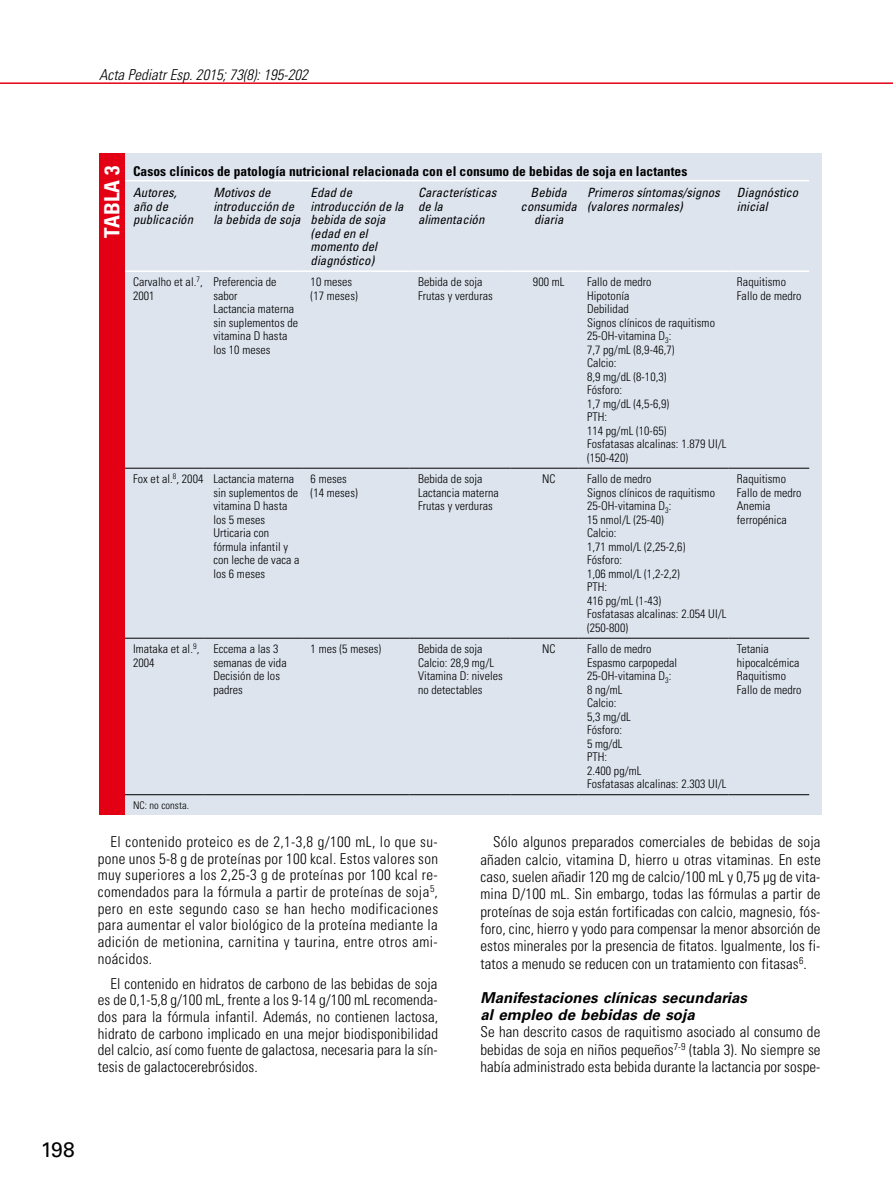
<style>
.page{position:relative;width:893px;height:1191px;background:#fff}
.page>*{position:absolute;margin:0;border:0;box-sizing:border-box;transform-origin:0 0}
.t1{font:700 condensed 21px "Univers LT Std";letter-spacing:.005em;color:#fff}
.t2{font:21px "Univers LT Std";color:#000}
.t3{font:300 condensed 15px/16.6px "Univers LT Std";letter-spacing:.005em;color:#000;text-align:justify}
.t4{font:italic 700 15px/17.4px "Univers LT Std";letter-spacing:.005em;color:#000}
.t5{font:italic 300 condensed 15px "Univers LT Std";letter-spacing:.005em;color:#000}
.t6{font:700 condensed 13.5px "Univers LT Std";letter-spacing:.005em;color:#000}
.t7{font:italic condensed 12.75px/13.5px "Univers LT Std";letter-spacing:.005em;color:#000}
.t8{font:300 condensed 12px/13.5px "Univers LT Std";letter-spacing:.005em;color:#000}
.t9{font:300 condensed 10.5px "Univers LT Std";letter-spacing:.005em;color:#000}
</style>
<div class="page">
<hr style="left:0;top:82px;width:893px;height:2px;background:#e30015">
<div style="left:99px;top:153px;width:723px;height:662px;background:#dde4ee"></div>
<hr style="left:112px;top:180px;width:697px;height:1px;background:#fff">
<hr style="left:112px;top:468px;width:93px;height:1px;background:#000">
<hr style="left:205px;top:468px;width:97px;height:1px;background:#000">
<hr style="left:302px;top:468px;width:107px;height:1px;background:#000">
<hr style="left:409px;top:468px;width:101px;height:1px;background:#000">
<hr style="left:510px;top:468px;width:68px;height:1px;background:#000">
<hr style="left:578px;top:468px;width:150px;height:1px;background:#000">
<hr style="left:728px;top:468px;width:81px;height:1px;background:#000">
<hr style="left:112px;top:638px;width:93px;height:1px;background:#000">
<hr style="left:205px;top:638px;width:97px;height:1px;background:#000">
<hr style="left:302px;top:638px;width:107px;height:1px;background:#000">
<hr style="left:409px;top:638px;width:101px;height:1px;background:#000">
<hr style="left:510px;top:638px;width:68px;height:1px;background:#000">
<hr style="left:578px;top:638px;width:150px;height:1px;background:#000">
<hr style="left:728px;top:638px;width:81px;height:1px;background:#000">
<hr style="left:112px;top:794px;width:93px;height:1px;background:#000">
<hr style="left:205px;top:794px;width:97px;height:1px;background:#000">
<hr style="left:302px;top:794px;width:107px;height:1px;background:#000">
<hr style="left:409px;top:794px;width:101px;height:1px;background:#000">
<hr style="left:510px;top:794px;width:68px;height:1px;background:#000">
<hr style="left:578px;top:794px;width:150px;height:1px;background:#000">
<hr style="left:728px;top:794px;width:81px;height:1px;background:#000">
<hr style="left:112px;top:270px;width:93px;height:2px;background:#fff">
<hr style="left:205px;top:270px;width:97px;height:2px;background:#fff">
<hr style="left:302px;top:270px;width:107px;height:2px;background:#fff">
<hr style="left:409px;top:270px;width:101px;height:2px;background:#fff">
<hr style="left:510px;top:270px;width:68px;height:2px;background:#fff">
<hr style="left:578px;top:270px;width:150px;height:2px;background:#fff">
<hr style="left:728px;top:270px;width:81px;height:2px;background:#fff">
<div style="left:99px;top:153px;width:26px;height:662px;background:#e30015"></div>
<p class="t5" style="left:99px;top:65px;width:210px">Acta Pediatr Esp. 2015; 73(8): 195-202</p>
<h1 class="t1" style="left:99px;top:237px;width:73px;rotate:-90deg">TABLA 3</h1>
<p class="t6" style="left:133px;top:163px;width:556px">Casos clínicos de patología nutricional relacionada con el consumo de bebidas de soja en lactantes</p>
<p class="t7" style="left:133px;top:186px;width:62px">Autores, año de publicación</p>
<p class="t7" style="left:213px;top:186px;width:89px">Motivos de introducción de la bebida de soja</p>
<p class="t7" style="left:311px;top:186px;width:94px">Edad de introducción de la bebida de soja (edad en el momento del diagnóstico)</p>
<p class="t7" style="left:418px;top:186px;width:80px">Características de la alimentación</p>
<p class="t7" style="left:521px;top:186px;width:58px;text-align:center">Bebida consumida diaria</p>
<p class="t7" style="left:587px;top:186px;width:134px">Primeros síntomas/signos (valores normales)</p>
<p class="t7" style="left:737px;top:186px;width:63px">Diagnóstico inicial</p>
<p class="t8" style="left:133px;top:275px;width:71px">Carvalho et al.<sup>7</sup>,<br>2001</p>
<p class="t8" style="left:213px;top:275px;width:86px">Preferencia de sabor<br>Lactancia materna sin suplementos de vitamina D hasta los 10 meses</p>
<p class="t8" style="left:311px;top:275px;width:49px">10 meses (17 meses)</p>
<p class="t8" style="left:418px;top:275px;width:76px">Bebida de soja<br>Frutas y verduras</p>
<p class="t8" style="left:533px;top:275px;width:33px">900 mL</p>
<p class="t8" style="left:587px;top:275px;width:141px">Fallo de medro<br>Hipotonía<br>Debilidad<br>Signos clínicos de raquitismo<br>25-OH-vitamina D<sub>3</sub>:<br>7,7 pg/mL (8,9-46,7)<br>Calcio:<br>8,9 mg/dL (8-10,3)<br>Fósforo:<br>1,7 mg/dL (4,5-6,9)<br>PTH:<br>114 pg/mL (10-65)<br>Fosfatasas alcalinas: 1.879 UI/L (150-420)</p>
<p class="t8" style="left:737px;top:275px;width:66px">Raquitismo<br>Fallo de medro</p>
<p class="t8" style="left:213px;top:472px;width:88px;text-indent:-80px">Fox et al.<sup>8</sup>, 2004 Lactancia materna sin suplementos de vitamina D hasta los 5 meses<br>Urticaria con fórmula infantil y con leche de vaca a los 6 meses</p>
<p class="t8" style="left:311px;top:472px;width:49px">6 meses (14 meses)</p>
<p class="t8" style="left:418px;top:472px;width:82px">Bebida de soja<br>Lactancia materna<br>Frutas y verduras</p>
<p class="t8" style="left:542px;top:472px;width:15px">NC</p>
<p class="t8" style="left:587px;top:472px;width:141px">Fallo de medro<br>Signos clínicos de raquitismo<br>25-OH-vitamina D<sub>3</sub>:<br>15 nmol/L (25-40)<br>Calcio:<br>1,71 mmol/L (2,25-2,6)<br>Fósforo:<br>1,06 mmol/L (1,2-2,2)<br>PTH:<br>416 pg/mL (1-43)<br>Fosfatasas alcalinas: 2.054 UI/L (250-800)</p>
<p class="t8" style="left:737px;top:472px;width:66px">Raquitismo<br>Fallo de medro<br>Anemia ferropénica</p>
<p class="t8" style="left:133px;top:642px;width:68px">Imataka et al.<sup>9</sup>,<br>2004</p>
<p class="t8" style="left:213px;top:642px;width:75px">Eccema a las 3 semanas de vida<br>Decisión de los padres</p>
<p class="t8" style="left:311px;top:642px;width:72px">1 mes (5 meses)</p>
<p class="t8" style="left:418px;top:642px;width:86px">Bebida de soja<br>Calcio: 28,9 mg/L<br>Vitamina D: niveles no detectables</p>
<p class="t8" style="left:542px;top:642px;width:15px">NC</p>
<p class="t8" style="left:587px;top:642px;width:141px">Fallo de medro<br>Espasmo carpopedal<br>25-OH-vitamina D<sub>3</sub>:<br>8 ng/mL<br>Calcio:<br>5,3 mg/dL<br>Fósforo:<br>5 mg/dL<br>PTH:<br>2.400 pg/mL<br>Fosfatasas alcalinas: 2.303 UI/L</p>
<p class="t8" style="left:737px;top:642px;width:66px">Tetania hipocalcémica<br>Raquitismo<br>Fallo de medro</p>
<p class="t9" style="left:133px;top:799px;width:57px">NC: no consta.</p>
<p class="t3" style="left:98px;top:833px;width:342px;text-indent:13px">El contenido proteico es de 2,1-3,8 g/100 mL, lo que su&shy;pone unos 5-8 g de proteínas por 100 kcal. Estos valores son muy superiores a los 2,25-3 g de proteínas por 100 kcal re&shy;comendados para la fórmula a partir de proteínas de soja<sup>5</sup>, pero en este segundo caso se han hecho modificaciones para aumentar el valor biológico de la proteína mediante la adición de metionina, carnitina y taurina, entre otros ami&shy;noácidos.</p>
<p class="t3" style="left:98px;top:975px;width:342px;text-indent:13px">El contenido en hidratos de carbono de las bebidas de soja es de 0,1-5,8 g/100 mL, frente a los 9-14 g/100 mL recomenda&shy;dos para la fórmula infantil. Además, no contienen lactosa, hidrato de carbono implicado en una mejor biodisponibilidad del calcio, así como fuente de galactosa, necesaria para la sín&shy;tesis de galactocerebrósidos.</p>
<p class="t3" style="left:480px;top:833px;width:342px;line-height:17.4px;text-indent:13px">Sólo algunos preparados comerciales de bebidas de soja añaden calcio, vitamina D, hierro u otras vitaminas. En este caso, suelen añadir 120 mg de calcio/100 mL y 0,75 µg de vita&shy;mina D/100 mL. Sin embargo, todas las fórmulas a partir de proteínas de soja están fortificadas con calcio, magnesio, fós&shy;foro, cinc, hierro y yodo para compensar la menor absorción de estos minerales por la presencia de fitatos. Igualmente, los fi&shy;tatos a menudo se reducen con un tratamiento con fitasas<sup>6</sup>.</p>
<p class="t4" style="left:480px;top:988px;width:268px">Manifestaciones clínicas secundarias al empleo de bebidas de soja</p>
<p class="t3" style="left:480px;top:1023px;width:342px;line-height:17.4px">Se han descrito casos de raquitismo asociado al consumo de bebidas de soja en niños pequeños<sup>7-9</sup> (tabla 3). No siempre se había administrado esta bebida durante la lactancia por sospe-</p>
<h1 class="t2" style="left:41px;top:1136px;width:36px">198</h1>
</div>
